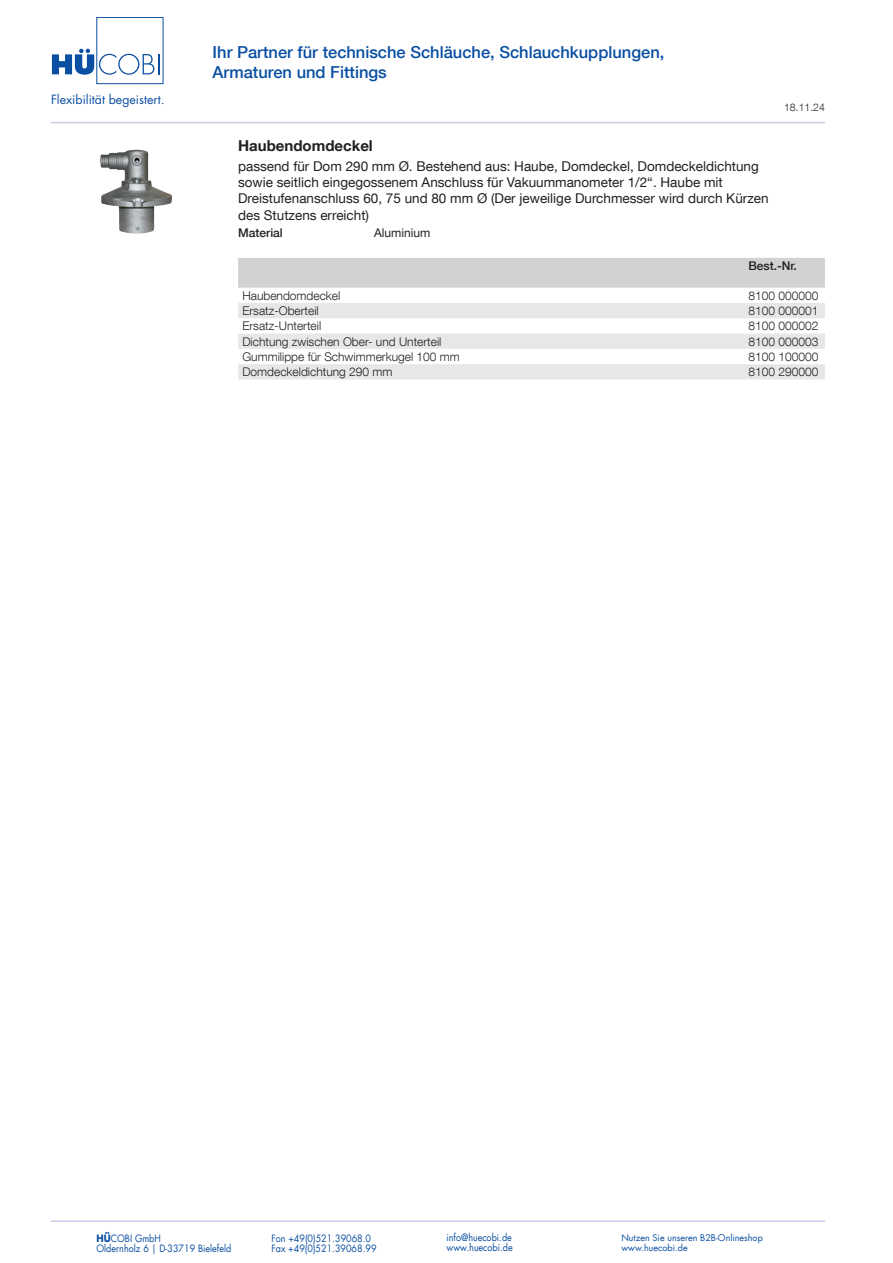
<style>
.page{position:relative;width:893px;height:1263px;background:#fff}
.page>*{position:absolute;margin:0;border:0;box-sizing:border-box;transform-origin:0 0}
.t1{font:500 16.5px/19.8px "Helvetica Neue LT Com";color:#0a4fa2}
.t2{font:700 15px "Helvetica Neue LT Com";color:#231f20}
.t3{font:13.5px/16.2px "Helvetica Neue LT Com";color:#231f20}
.t4{font:12.3px "Futura LT";color:#0a4fa2}
.t5{font:300 12px "Helvetica Neue LT Com";color:#231f20}
.t6{font:500 12px "Helvetica Neue LT Com";color:#231f20}
.t7{font:12px "Helvetica Neue LT Com";color:#231f20}
.t8{font:300 10.5px "Helvetica Neue LT Com";color:#231f20}
.t9{font:9.9px "Futura LT";color:#0a4fa2;scale:.91 1}
.t10{font:9px "Futura LT";color:#0a4fa2}
.s1{font-weight:700}
</style>
<div class="page">
<hr style="left:51px;top:122px;width:774px;height:1px;background:#c7cbe6">
<hr style="left:51px;top:1220px;width:774px;height:2px;background:#c7cbe6">
<div style="left:96px;top:17px;width:67px;height:67px;border:1px solid #0a4fa2"></div>
<svg style="left:52px;top:49px;width:108px;height:26px"></svg>
<div style="left:238px;top:258px;width:587px;height:30px;background:#d1d2d4"></div>
<svg style="left:238px;top:303px;width:587px;height:76px"></svg>
<img style="left:100px;top:149px;width:72px;height:85px">
<p class="t4" style="left:51px;top:91px;width:115px">Flexibilität begeistert.</p>
<p class="t1" style="left:213px;top:42px;width:453px">Ihr Partner für technische Schläuche, Schlauchkupplungen,<br>Armaturen und Fittings</p>
<p class="t8" style="left:784px;top:101px;width:42px">18.11.24</p>
<p class="t2" style="left:238px;top:136px;width:136px">Haubendomdeckel</p>
<p class="t3" style="left:238px;top:158px;width:532px">passend für Dom 290 mm Ø. Bestehend aus: Haube, Domdeckel, Domdeckeldichtung sowie seitlich eingegossenem Anschluss für Vakuummanometer 1/2“. Haube mit Dreistufenanschluss 60, 75 und 80 mm Ø (Der jeweilige Durchmesser wird durch Kürzen des Stutzens erreicht)</p>
<p class="t6" style="left:238px;top:225px;width:46px">Material</p>
<p class="t7" style="left:374px;top:225px;width:58px">Aluminium</p>
<p class="t6" style="left:748px;top:258px;width:50px">Best.-Nr.</p>
<p class="t5" style="left:242px;top:288px;width:100px">Haubendomdeckel</p>
<p class="t5" style="left:748px;top:288px;width:72px">8100 000000</p>
<p class="t5" style="left:242px;top:303px;width:78px">Ersatz-Oberteil</p>
<p class="t5" style="left:748px;top:303px;width:72px">8100 000001</p>
<p class="t5" style="left:242px;top:319px;width:80px">Ersatz-Unterteil</p>
<p class="t5" style="left:748px;top:319px;width:72px">8100 000002</p>
<p class="t5" style="left:242px;top:334px;width:201px">Dichtung zwischen Ober- und Unterteil</p>
<p class="t5" style="left:748px;top:334px;width:72px">8100 000003</p>
<p class="t5" style="left:242px;top:349px;width:219px">Gummilippe für Schwimmerkugel 100 mm</p>
<p class="t5" style="left:748px;top:349px;width:72px">8100 100000</p>
<p class="t5" style="left:242px;top:364px;width:152px">Domdeckeldichtung 290 mm</p>
<p class="t5" style="left:748px;top:364px;width:72px">8100 290000</p>
<p class="t9" style="left:97px;top:1232px;width:72px"><span class="s1">HÜ</span>COBI GmbH</p>
<p class="t9" style="left:271px;top:1232px;width:111px">Fon +49(0)521.39068.0</p>
<p class="t9" style="left:446px;top:1231px;width:73px">info@huecobi.de</p>
<p class="t10" style="left:621px;top:1231px;width:143px">Nutzen Sie unseren B2B-Onlineshop</p>
<p class="t9" style="left:97px;top:1242px;width:150px">Oldernholz 6 | D-33719 Bielefeld</p>
<p class="t9" style="left:271px;top:1242px;width:117px">Fax +49(0)521.39068.99</p>
<p class="t9" style="left:446px;top:1241px;width:74px">www.huecobi.de</p>
<p class="t10" style="left:621px;top:1242px;width:68px">www.huecobi.de</p>
</div>
